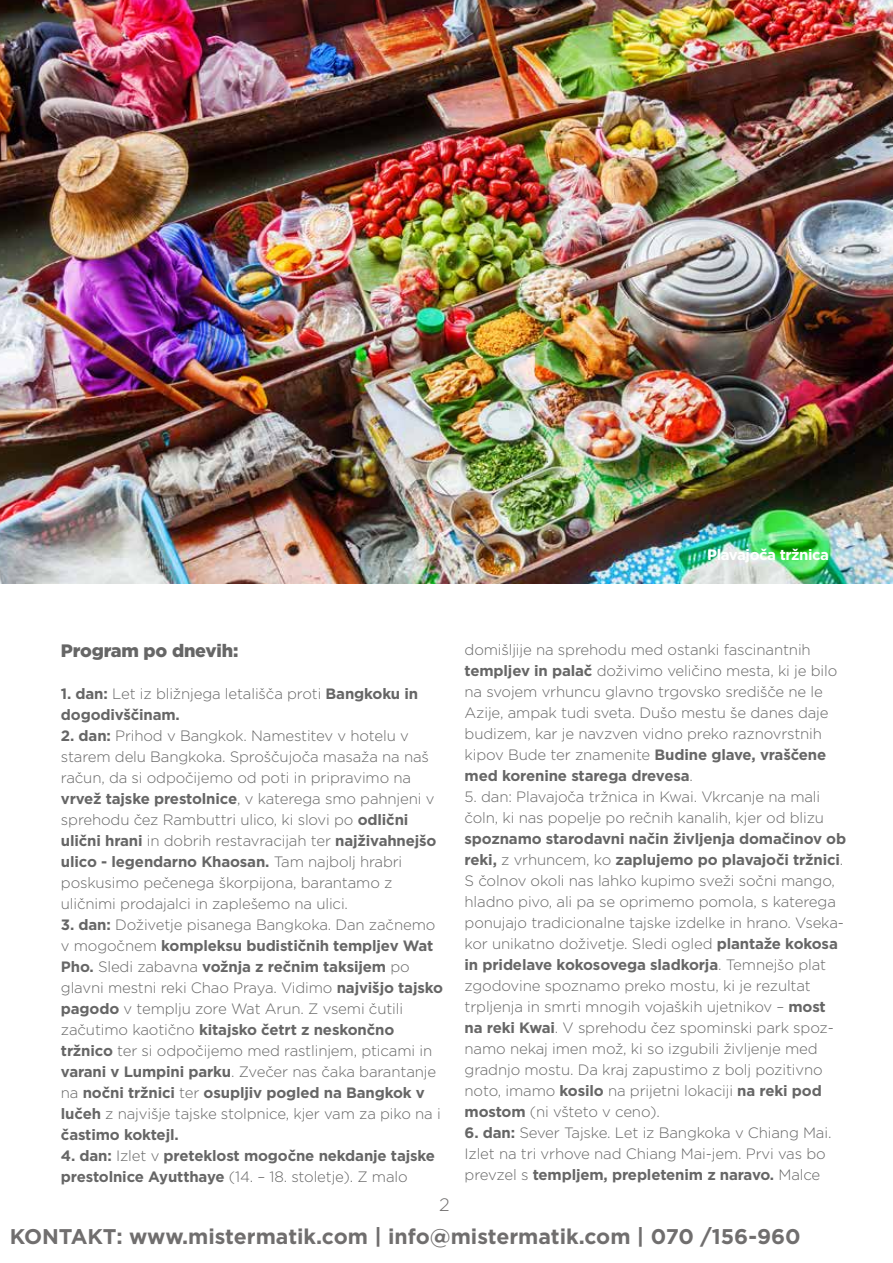
<style>
.page{position:relative;width:893px;height:1263px;background:#fff}
.page>*{position:absolute;margin:0;border:0;box-sizing:border-box;transform-origin:0 0}
.t1{font:700 21.3px "Gotham";color:#706e6e}
.t2{font:900 18px "Gotham";letter-spacing:-.01em;color:#666}
.t3{font:300 18px "Gotham";color:#706e6e}
.t4{font:300 15px/21px "Gotham";letter-spacing:-.01em;color:#666}
.t5{font:700 15px/21px "Gotham";letter-spacing:-.01em;color:#666}
.t6{font:700 15px "Gotham";letter-spacing:-.03em;color:#fff}
.s1{font-weight:300}
.s2{font-weight:700}
</style>
<div class="page">
<img style="left:0;top:0;width:893px;height:584px">
<p class="t6" style="left:707px;top:545px;width:123px">Plavajoča tržnica</p>
<p class="t2" style="left:61px;top:638px;width:179px">Program po dnevih:</p>
<p class="t5" style="left:61px;top:683px;width:359px">1. dan: <span class="s1">Let iz bližnjega letališča proti</span> Bangkoku in dogodivščinam.</p>
<p class="t4" style="left:61px;top:725px;width:377px"><span class="s2">2. dan:</span> Prihod v Bangkok. Namestitev v hotelu v starem delu Bangkoka. Sproščujoča masaža na naš račun, da si odpočijemo od poti in pripravimo na <span class="s2">vrvež tajske prestolnice</span>, v katerega smo pahnjeni v sprehodu čez Rambuttri ulico, ki slovi po <span class="s2">odlični ulični hrani</span> in dobrih restavracijah ter <span class="s2">najživahnejšo ulico - legendarno Khaosan.</span> Tam najbolj hrabri poskusimo pečenega škorpijona, barantamo z uličnimi prodajalci in zaplešemo na ulici.</p>
<p class="t4" style="left:61px;top:914px;width:384px"><span class="s2">3. dan:</span> Doživetje pisanega Bangkoka. Dan začnemo v mogočnem <span class="s2">kompleksu budističnih templjev Wat Pho.</span> Sledi zabavna <span class="s2">vožnja z rečnim taksijem</span> po glavni mestni reki Chao Praya. Vidimo <span class="s2">najvišjo tajsko pagodo</span> v templju zore Wat Arun. Z vsemi čutili začutimo kaotično <span class="s2">kitajsko četrt z neskončno tržnico</span> ter si odpočijemo med rastlinjem, pticami in <span class="s2">varani v Lumpini parku</span>. Zvečer nas čaka barantanje na <span class="s2">nočni tržnici</span> ter <span class="s2">osupljiv pogled na Bangkok v lučeh</span> z najvišje tajske stolpnice, kjer vam za piko na i <span class="s2">častimo koktejl.</span></p>
<p class="t5" style="left:61px;top:1145px;width:376px">4. dan: <span class="s1">Izlet v</span> preteklost mogočne nekdanje tajske prestolnice Ayutthaye <span class="s1">(14. – 18. stoletje). Z malo</span></p>
<p class="t3" style="left:439px;top:1194px;width:12px">2</p>
<p class="t4" style="left:465px;top:639px;width:374px">domišljije na sprehodu med ostanki fascinantnih <span class="s2">templjev in palač</span> doživimo veličino mesta, ki je bilo na svojem vrhuncu glavno trgovsko središče ne le Azije, ampak tudi sveta. Dušo mestu še danes daje budizem, kar je navzven vidno preko raznovrstnih kipov Bude ter znamenite <span class="s2">Budine glave, vraščene med korenine starega drevesa</span>.</p>
<p class="t4" style="left:465px;top:786px;width:361px">5. dan: Plavajoča tržnica in Kwai. Vkrcanje na mali čoln, ki nas popelje po rečnih kanalih, kjer od blizu</p>
<p class="t4" style="left:465px;top:828px;width:383px"><span class="s2">spoznamo starodavni način življenja domačinov ob reki,</span> z vrhuncem, ko <span class="s2">zaplujemo po plavajoči tržnici</span>.<br>S čolnov okoli nas lahko kupimo sveži sočni mango, hladno pivo, ali pa se oprimemo pomola, s katerega ponujajo tradicionalne tajske izdelke in hrano. Vseka&shy;kor unikatno doživetje. Sledi ogled <span class="s2">plantaže kokosa in pridelave kokosovega sladkorja</span>. Temnejšo plat zgodovine spoznamo preko mostu, ki je rezultat trpljenja in smrti mnogih vojaških ujetnikov – <span class="s2">most na reki Kwai</span>. V sprehodu čez spominski park spoz&shy;namo nekaj imen mož, ki so izgubili življenje med gradnjo mostu. Da kraj zapustimo z bolj pozitivno noto, imamo <span class="s2">kosilo</span> na prijetni lokaciji <span class="s2">na reki pod mostom</span> (ni všteto v ceno).</p>
<p class="t4" style="left:465px;top:1122px;width:368px"><span class="s2">6. dan:</span> Sever Tajske. Let iz Bangkoka v Chiang Mai.<br>Izlet na tri vrhove nad Chiang Mai-jem. Prvi vas bo prevzel s <span class="s2">templjem, prepletenim z naravo.</span> Malce</p>
<h1 class="t1" style="left:10px;top:1222px;width:792px">KONTAKT: www.mistermatik.com | info@mistermatik.com | 070 /156-960</h1>
</div>
